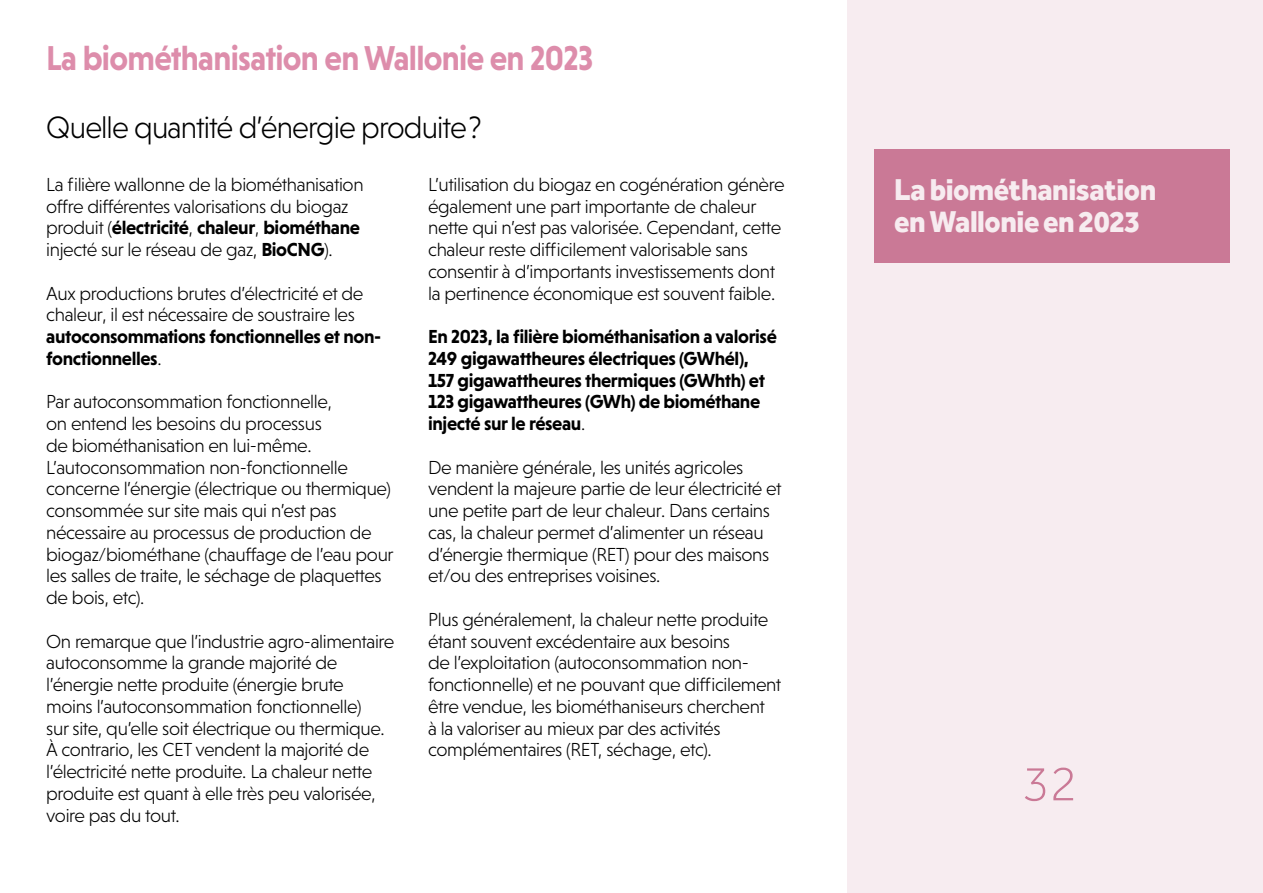
<style>
.page{position:relative;width:1263px;height:893px;background:#fff}
.page>*{position:absolute;margin:0;border:0;box-sizing:border-box;transform-origin:0 0}
.t1{font:300 50.55px "Effra";color:#ca7996}
.Titre_NIV_1{font:700 35.1px "Niveau Grotesk";letter-spacing:-.02em;color:#dd8dab;scale:.93 1}
.Titre_NIV_2{font:300 31.5px "Niveau Grotesk";letter-spacing:-.03em;color:#000;scale:.96 1}
.t2{font:800 31.2px/31.3px "Effra";letter-spacing:-.015em;color:#f7ecf0;scale:.93 1}
.Body_courant__align_grille{font:300 19.2px/21.8px "Niveau Grotesk";letter-spacing:-.02em;color:#000}
.Body_courant__align_grille-2{font:700 19.2px/21.8px "Niveau Grotesk";letter-spacing:-.02em;color:#000}
.s1{font-weight:700}
.s2{font-weight:300}
</style>
<div class="page">
<div style="left:847px;top:0;width:416px;height:893px;background:#f7ecf0"></div>
<div style="left:874px;top:149px;width:355px;height:113px;background:#ca7996"></div>
<p class="Titre_NIV_1" style="left:46px;top:37px;width:590px">La biométhanisation en Wallonie en 2023</p>
<p class="Titre_NIV_2" style="left:46px;top:110px;width:455px">Quelle quantité d’énergie produite?</p>
<p class="Body_courant__align_grille" style="left:46px;top:173px;width:319px">La filière wallonne de la biométhanisation offre différentes valorisations du biogaz produit (<span class="s1">électricité</span>, <span class="s1">chaleur</span>, <span class="s1">biométhane </span>injecté sur le réseau de gaz, <span class="s1">BioCNG</span>).</p>
<p class="Body_courant__align_grille" style="left:46px;top:282px;width:336px">Aux productions brutes d’électricité et de chaleur, il est nécessaire de soustraire les <span class="s1">autoconsommations fonctionnelles et non&shy;fonctionnelles</span>.</p>
<p class="Body_courant__align_grille" style="left:46px;top:391px;width:349px">Par autoconsommation fonctionnelle,<br>on entend les besoins du processus<br>de biométhanisation en lui-même.<br>L’autoconsommation non-fonctionnelle concerne l’énergie (électrique ou thermique) consommée sur site mais qui n’est pas nécessaire au processus de production de biogaz/biométhane (chauffage de l’eau pour les salles de traite, le séchage de plaquettes de bois, etc).</p>
<p class="Body_courant__align_grille" style="left:46px;top:630px;width:350px">On remarque que l’industrie agro-alimentaire autoconsomme la grande majorité de l’énergie nette produite (énergie brute moins l’autoconsommation fonctionnelle)<br>sur site, qu’elle soit électrique ou thermique.<br>À contrario, les CET vendent la majorité de l’électricité nette produite. La chaleur nette produite est quant à elle très peu valorisée, voire pas du tout.</p>
<p class="Body_courant__align_grille" style="left:428px;top:173px;width:358px">L’utilisation du biogaz en cogénération génère également une part importante de chaleur nette qui n’est pas valorisée. Cependant, cette chaleur reste difficilement valorisable sans consentir à d’importants investissements dont la pertinence économique est souvent faible.</p>
<p class="Body_courant__align_grille-2" style="left:428px;top:326px;width:350px">En 2023, la filière biométhanisation a valorisé 249 gigawattheures électriques (GWhél), 157 gigawattheures thermiques (GWhth) et 123 gigawattheures (GWh) de biométhane injecté sur le réseau<span class="s2">.</span></p>
<p class="Body_courant__align_grille" style="left:428px;top:456px;width:355px">De manière générale, les unités agricoles vendent la majeure partie de leur électricité et une petite part de leur chaleur. Dans certains cas, la chaleur permet d’alimenter un réseau d’énergie thermique (RET) pour des maisons et/ou des entreprises voisines.</p>
<p class="Body_courant__align_grille" style="left:428px;top:608px;width:355px">Plus généralement, la chaleur nette produite étant souvent excédentaire aux besoins<br>de l’exploitation (autoconsommation non&shy;fonctionnelle) et ne pouvant que difficilement être vendue, les biométhaniseurs cherchent<br>à la valoriser au mieux par des activités complémentaires (RET, séchage, etc).</p>
<p class="t2" style="left:894px;top:173px;width:284px">La biométhanisation en Wallonie en 2023</p>
<p class="t1" style="left:1022px;top:755px;width:57px">32</p>
</div>
